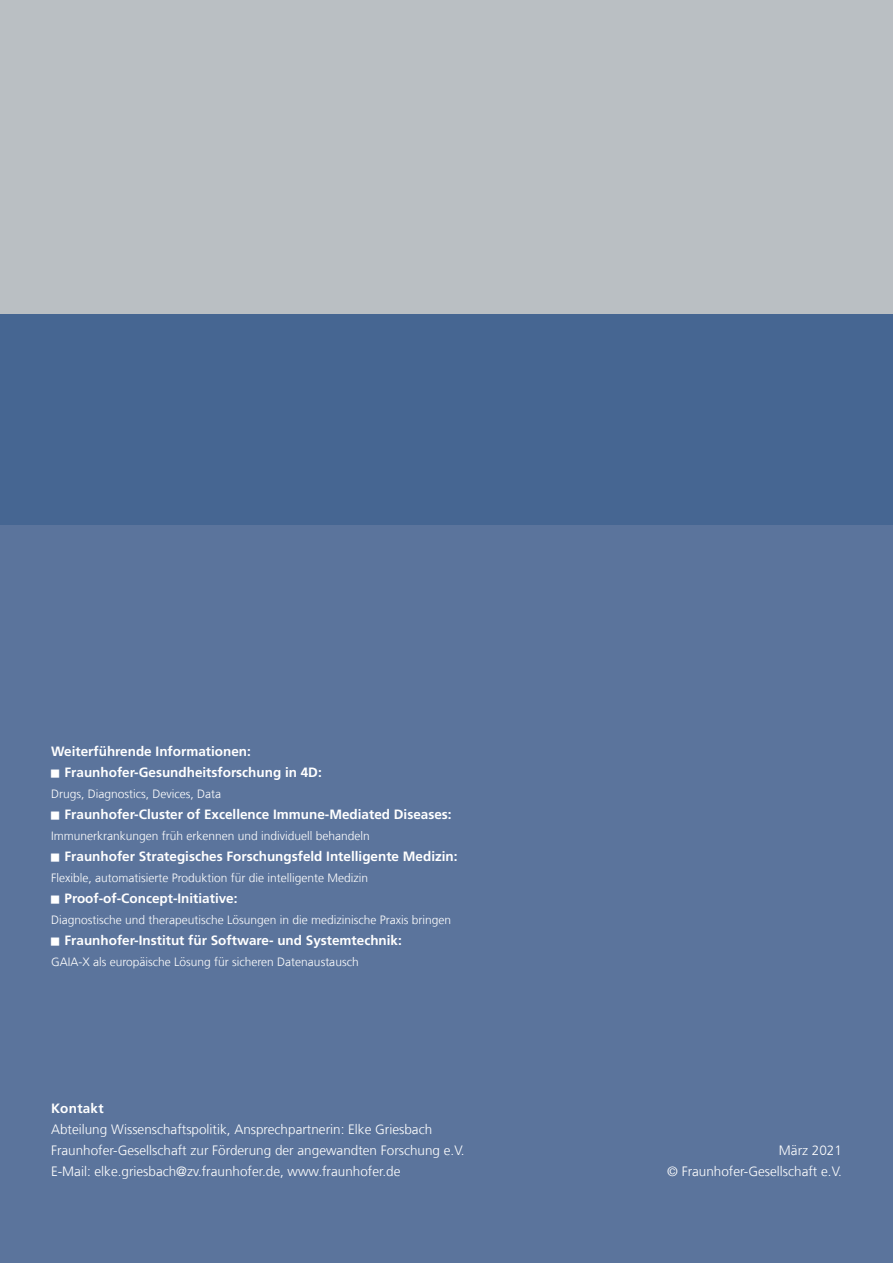
<style>
.page{position:relative;width:893px;height:1263px;background:#fff}
.page>*{position:absolute;margin:0;border:0;box-sizing:border-box;transform-origin:0 0}
._15_graph___8_14___4{font:700 13.5px "Frutiger LT Com";color:#fff}
._06_Fließtext{font:300 13.5px "Frutiger LT Com";color:#fff}
._06_Fließtext-2{font:700 13.5px "Frutiger LT Com";letter-spacing:.02em;color:#fff}
._15_graph___8_14___4-2{font:300 12px "Frutiger LT Com";color:#fff}
</style>
<div class="page">
<div style="left:0;top:518px;width:893px;height:745px;background:#5b749c"></div>
<div style="left:0;top:0;width:893px;height:315px;background:#babfc3"></div>
<div style="left:0;top:315px;width:893px;height:210px;background:#466692"></div>
<p class="_15_graph___8_14___4" style="left:51px;top:743px;width:201px">Weiterführende Informationen:</p>
<p class="_15_graph___8_14___4" style="left:65px;top:764px;width:259px">Fraunhofer-Gesundheitsforschung in 4D:</p>
<p class="_15_graph___8_14___4-2" style="left:51px;top:787px;width:172px">Drugs, Diagnostics, Devices, Data</p>
<p class="_15_graph___8_14___4" style="left:65px;top:806px;width:389px">Fraunhofer-Cluster of Excellence Immune-Mediated Diseases:</p>
<p class="_15_graph___8_14___4-2" style="left:51px;top:829px;width:320px">Immunerkrankungen früh erkennen und individuell behandeln</p>
<p class="_15_graph___8_14___4" style="left:65px;top:848px;width:395px">Fraunhofer Strategisches Forschungsfeld Intelligente Medizin:</p>
<p class="_15_graph___8_14___4-2" style="left:51px;top:871px;width:319px">Flexible, automatisierte Produktion für die intelligente Medizin</p>
<p class="_15_graph___8_14___4" style="left:65px;top:890px;width:175px">Proof-of-Concept-Initiative:</p>
<p class="_15_graph___8_14___4-2" style="left:51px;top:913px;width:402px">Diagnostische und therapeutische Lösungen in die medizinische Praxis bringen</p>
<p class="_15_graph___8_14___4" style="left:65px;top:932px;width:339px">Fraunhofer-Institut für Software- und Systemtechnik:</p>
<p class="_15_graph___8_14___4-2" style="left:51px;top:955px;width:309px">GAIA-X als europäische Lösung für sicheren Datenaustausch</p>
<p class="_06_Fließtext-2" style="left:51px;top:1100px;width:54px">Kontakt</p>
<p class="_06_Fließtext" style="left:51px;top:1121px;width:383px">Abteilung Wissenschaftspolitik, Ansprechpartnerin: Elke Griesbach</p>
<p class="_06_Fließtext" style="left:51px;top:1142px;width:415px">Fraunhofer-Gesellschaft zur Förderung der angewandten Forschung e.V.</p>
<p class="_06_Fließtext" style="left:51px;top:1163px;width:351px">E-Mail: elke.griesbach@zv.fraunhofer.de, www.fraunhofer.de</p>
<p class="_06_Fließtext" style="left:779px;top:1142px;width:65px">März 2021</p>
<p class="_06_Fließtext" style="left:667px;top:1163px;width:176px">© Fraunhofer-Gesellschaft e.V.</p>
</div>
